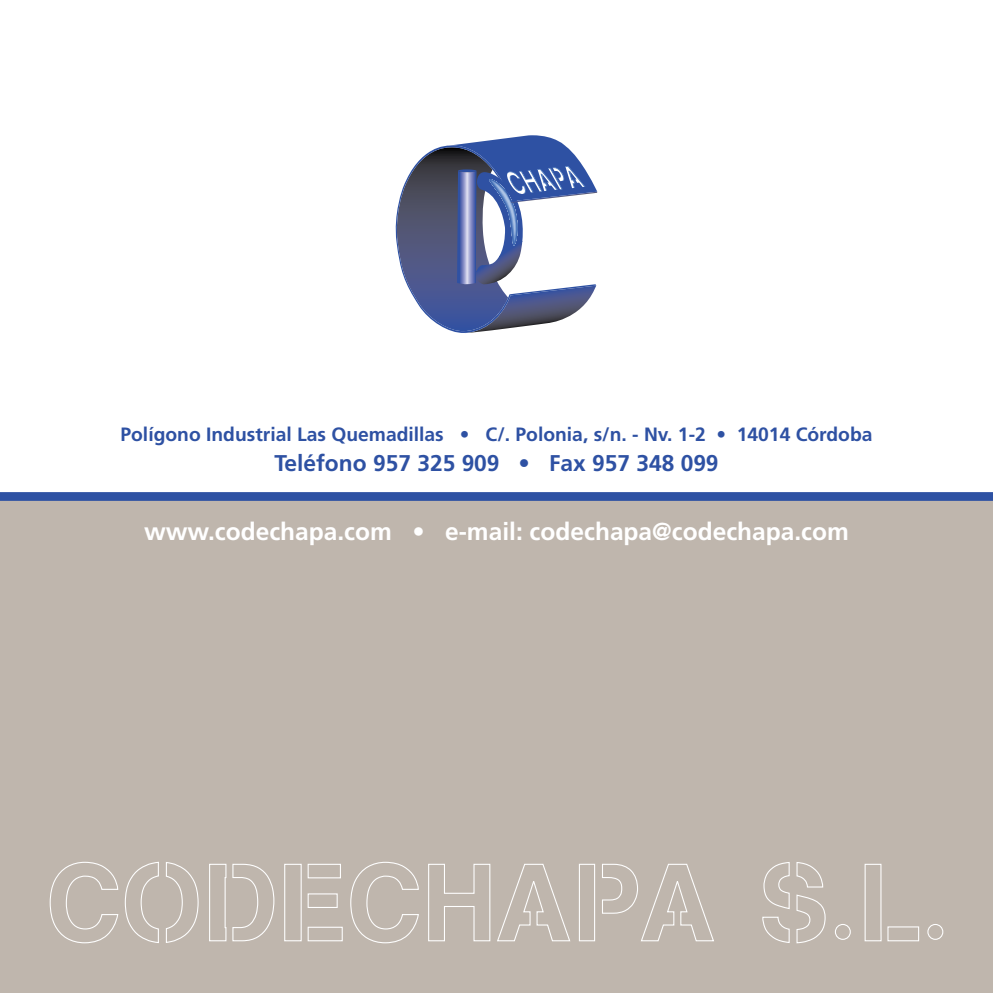
<style>
.page{position:relative;width:993px;height:993px;background:#fff}
.page>*{position:absolute;margin:0;border:0;box-sizing:border-box;transform-origin:0 0}
.t1{font:700 24.5px "Frutiger";color:#fff}
.t2{font:700 22.75px "Frutiger";color:#2e51a3}
.t3{font:700 19.25px "Frutiger";color:#2e51a3}
</style>
<div class="page">
<div style="left:0;top:496px;width:992px;height:496px;background:#bfb6ad"></div>
<div style="left:0;top:492px;width:992px;height:8px;background:#2e51a3"></div>
<svg style="left:49px;top:861px;width:894px;height:82px"></svg>
<svg style="left:395px;top:135px;width:202px;height:198px"></svg>
<p class="t3" style="left:120px;top:423px;width:753px">Polígono Industrial Las Quemadillas • C/. Polonia, s/n. - Nv. 1-2 • 14014 Córdoba</p>
<p class="t2" style="left:274px;top:449px;width:445px">Teléfono 957 325 909 • Fax 957 348 099</p>
<p class="t1" style="left:144px;top:517px;width:706px">www.codechapa.com • e-mail: codechapa@codechapa.com</p>
</div>
